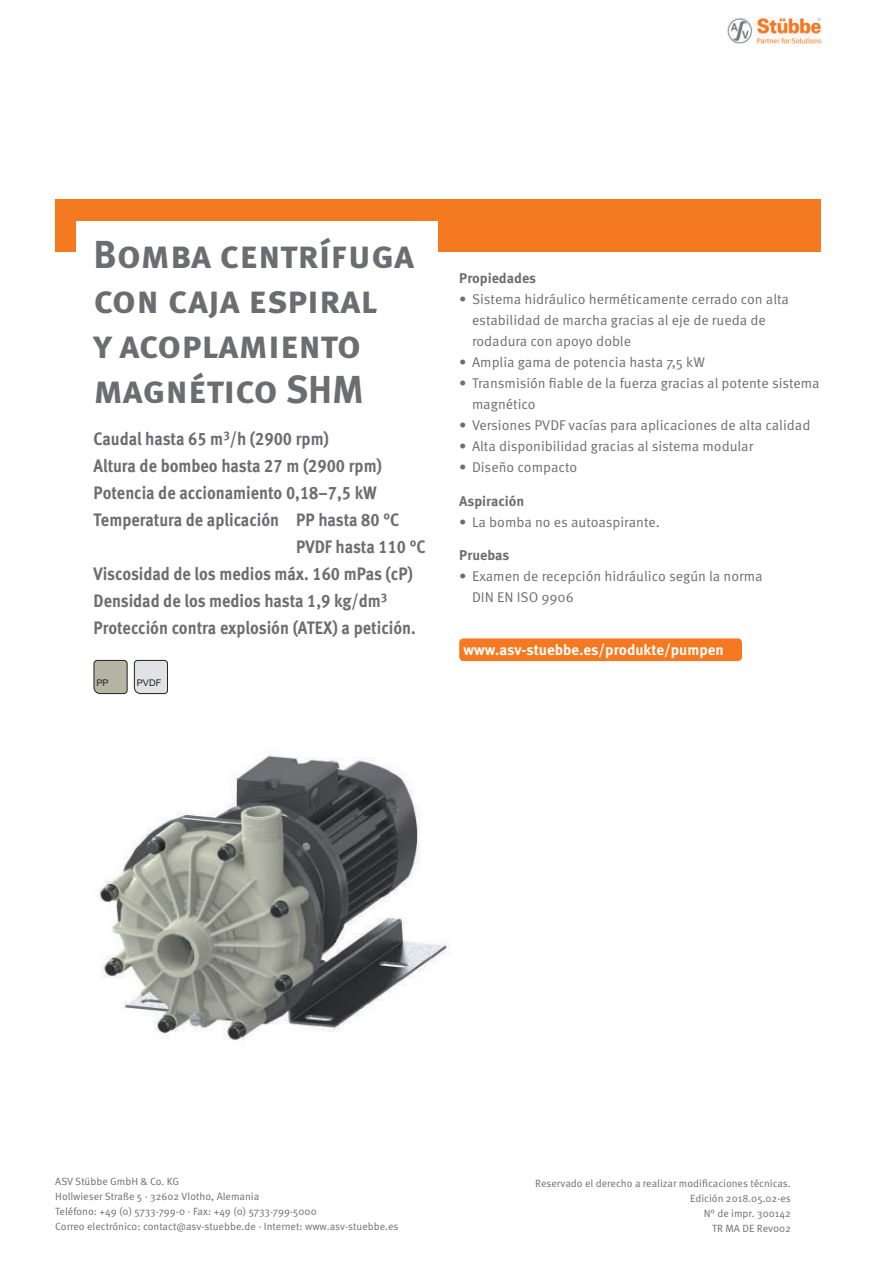
<style>
.page{position:relative;width:893px;height:1263px;background:#fff}
.page>*{position:absolute;margin:0;border:0;box-sizing:border-box;transform-origin:0 0}
.t1{font:700 39px/45px "Meta Pro";letter-spacing:-.005em;color:#6c6d70}
.t2{font:700 18px "Meta Pro";color:#6c6d70;scale:.9 1}
.t3{font:700 15px "Meta Pro";color:#fff}
.t4{font:14.1px/21px "Meta Pro Norm";color:#6c6d70}
.t5{font:700 14.1px "Meta Pro";color:#6c6d70}
.t6{font:10.5px/15px "Meta Pro Norm";color:#6c6d70;text-align:right}
.t7{font:9.15px "Arial";color:#231f20}
</style>
<div class="page">
<div style="left:55px;top:200px;width:766px;height:52px;background:#f47921"></div>
<img style="left:728px;top:18px;width:94px;height:26px">
<div style="left:77px;top:221px;width:361px;height:430px;background:#fff"></div>
<img style="left:99px;top:694px;width:350px;height:346px">
<div style="left:459px;top:638px;width:283px;height:23px;background:#f47921;border-radius:4px"></div>
<svg style="left:94px;top:660px;width:34px;height:34px"></svg>
<svg style="left:134px;top:660px;width:34px;height:34px"></svg>
<h1 class="t1" style="left:94px;top:229px;width:322px">Bomba centrífuga con caja espiral<br>y acoplamiento magnético SHM</h1>
<p class="t2" style="left:94px;top:424px;width:263px">Caudal hasta 65 m<sup>3</sup>/h (2900 rpm)</p>
<p class="t2" style="left:94px;top:451px;width:322px">Altura de bombeo hasta 27 m (2900 rpm)</p>
<p class="t2" style="left:94px;top:478px;width:316px">Potencia de accionamiento 0,18–7,5 kW</p>
<p class="t2" style="left:94px;top:505px;width:341px">Temperatura de aplicación PP hasta 80 °C</p>
<p class="t2" style="left:296px;top:532px;width:146px">PVDF hasta 110 °C</p>
<p class="t2" style="left:94px;top:559px;width:356px">Viscosidad de los medios máx. 160 mPas (cP)</p>
<p class="t2" style="left:94px;top:586px;width:328px">Densidad de los medios hasta 1,9 kg/dm<sup>3</sup></p>
<p class="t2" style="left:94px;top:613px;width:360px">Protección contra explosión (ATEX) a petición.</p>
<p class="t7" style="left:96px;top:678px;width:14px">PP</p>
<p class="t7" style="left:137px;top:678px;width:26px">PVDF</p>
<p class="t5" style="left:459px;top:267px;width:78px">Propiedades</p>
<p class="t4" style="left:472px;top:287px;width:318px;text-indent:-13px">• Sistema hidráulico herméticamente cerrado con alta estabilidad de marcha gracias al eje de rueda de rodadura con apoyo doble</p>
<p class="t4" style="left:459px;top:350px;width:247px">• Amplia gama de potencia hasta 7,5 kW</p>
<p class="t4" style="left:472px;top:371px;width:349px;text-indent:-13px">• Transmisión fiable de la fuerza gracias al potente sistema magnético</p>
<p class="t4" style="left:459px;top:413px;width:353px">• Versiones PVDF vacías para aplicaciones de alta calidad</p>
<p class="t4" style="left:459px;top:434px;width:295px">• Alta disponibilidad gracias al sistema modular</p>
<p class="t4" style="left:459px;top:455px;width:120px">• Diseño compacto</p>
<p class="t5" style="left:459px;top:490px;width:67px">Aspiración</p>
<p class="t4" style="left:459px;top:510px;width:202px">• La bomba no es autoaspirante.</p>
<p class="t5" style="left:459px;top:544px;width:52px">Pruebas</p>
<p class="t4" style="left:472px;top:565px;width:292px;text-indent:-13px">• Examen de recepción hidráulico según la norma<br>DIN EN ISO 9906</p>
<p class="t3" style="left:463px;top:638px;width:262px">www.asv-stuebbe.es/produkte/pumpen</p>
<p class="t6" style="left:55px;top:1173px;width:345px;text-align:left">ASV Stübbe GmbH &amp; Co. KG<br>Hollwieser Straße 5 · 32602 Vlotho, Alemania<br>Teléfono: +49 (0) 5733-799-0 · Fax: +49 (0) 5733-799-5000<br>Correo electrónico: contact@asv-stuebbe.de · Internet: www.asv-stuebbe.es</p>
<p class="t6" style="left:535px;top:1175px;width:257px">Reservado el derecho a realizar modificaciones técnicas.<br>Edición 2018.05.02-es<br>N° de impr. 300142<br>TR MA DE Rev002</p>
</div>
